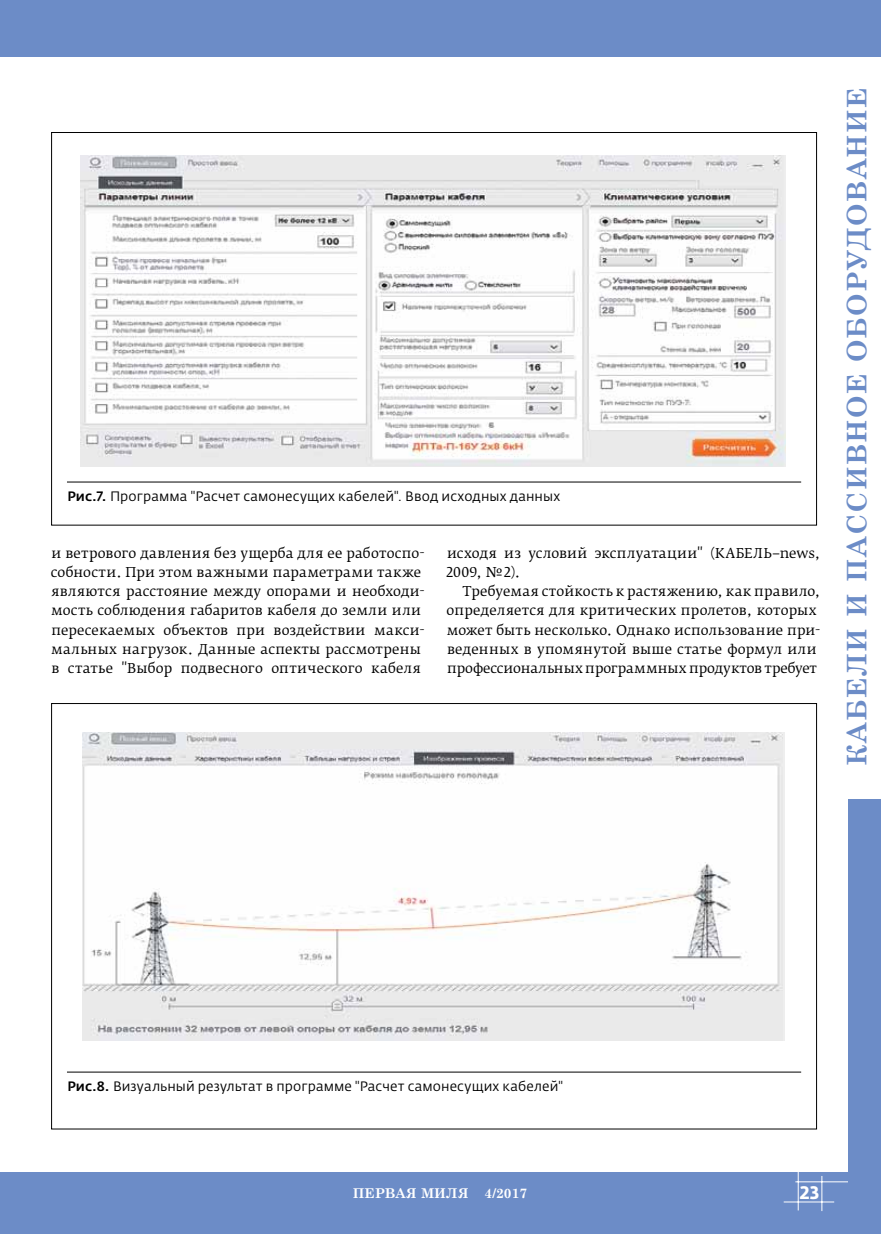
<style>
.page{position:relative;width:881px;height:1234px;background:#fff}
.page>*{position:absolute;margin:0;border:0;box-sizing:border-box;transform-origin:0 0}
.t1{font:700 27px "Century Schoolbook";letter-spacing:.05em;color:#6c8cc7}
.t2{font:700 18px "Fedra Sans Pro";color:#fff}
.t3{font:13.5px/19px "Fedra Serif B Pro";letter-spacing:.01em;color:#000}
.t4{font:13.5px "Fedra Sans Pro";letter-spacing:.01em;color:#000}
.t5{font:700 13.5px "Century Schoolbook";color:#fff}
.s1{font-weight:500}
</style>
<div class="page">
<div style="left:0;top:0;width:880px;height:57px;background:#6c8cc7"></div>
<div style="left:0;top:1172px;width:880px;height:61px;background:#6c8cc7"></div>
<hr style="left:783px;top:1201px;width:50px;height:1px;background:#fff">
<hr style="left:797px;top:1171px;width:1px;height:39px;background:#fff">
<hr style="left:821px;top:1175px;width:1px;height:35px;background:#fff">
<hr style="left:795px;top:1181px;width:85px;height:1px;background:#fff">
<div style="left:847px;top:0;width:33px;height:1233px;background:#6c8cc7"></div>
<div style="left:846px;top:57px;width:34px;height:741px;background:#fff"></div>
<hr style="left:67px;top:481px;width:733px;height:1px;background:#000">
<img style="left:81px;top:155px;width:704px;height:312px">
<hr style="left:67px;top:1071px;width:733px;height:1px;background:#000">
<img style="left:82px;top:732px;width:702px;height:307px">
<p class="t4" style="left:67px;top:488px;width:494px"><span class="s1">Рис.7.</span> Программа "Расчет самонесущих кабелей". Ввод исходных данных</p>
<p class="t3" style="left:51px;top:544px;width:375px">и ветрового давления без ущерба для ее работоспо&shy;собности. При этом важными параметрами также являются расстояние между опорами и необходи&shy;мость соблюдения габаритов кабеля до земли или пересекаемых объектов при воздействии макси&shy;мальных нагрузок. Данные аспекты рассмотрены в статье "Выбор подвесного оптического кабеля</p>
<p class="t3" style="left:446px;top:544px;width:375px">исходя из условий эксплуатации" (КАБЕЛЬ−news,<br>2009, №2).</p>
<p class="t3" style="left:446px;top:582px;width:375px;text-indent:16px">Требуемая стойкость к растяжению, как правило, определяется для критических пролетов, которых может быть несколько. Однако использование при&shy;веденных в упомянутой выше статье формул или профессиональных программных продуктов требует</p>
<h1 class="t1" style="left:835px;top:765px;width:680px;rotate:-90deg">Кабели и пассивное оборудование</h1>
<p class="t4" style="left:67px;top:1077px;width:497px"><span class="s1">Рис.8.</span> Визуальный результат в программе "Расчет самонесущих кабелей"</p>
<p class="t5" style="left:352px;top:1181px;width:176px">ПЕРВАЯ МИЛЯ 4/2017</p>
<h2 class="t2" style="left:799px;top:1180px;width:21px">23</h2>
</div>
